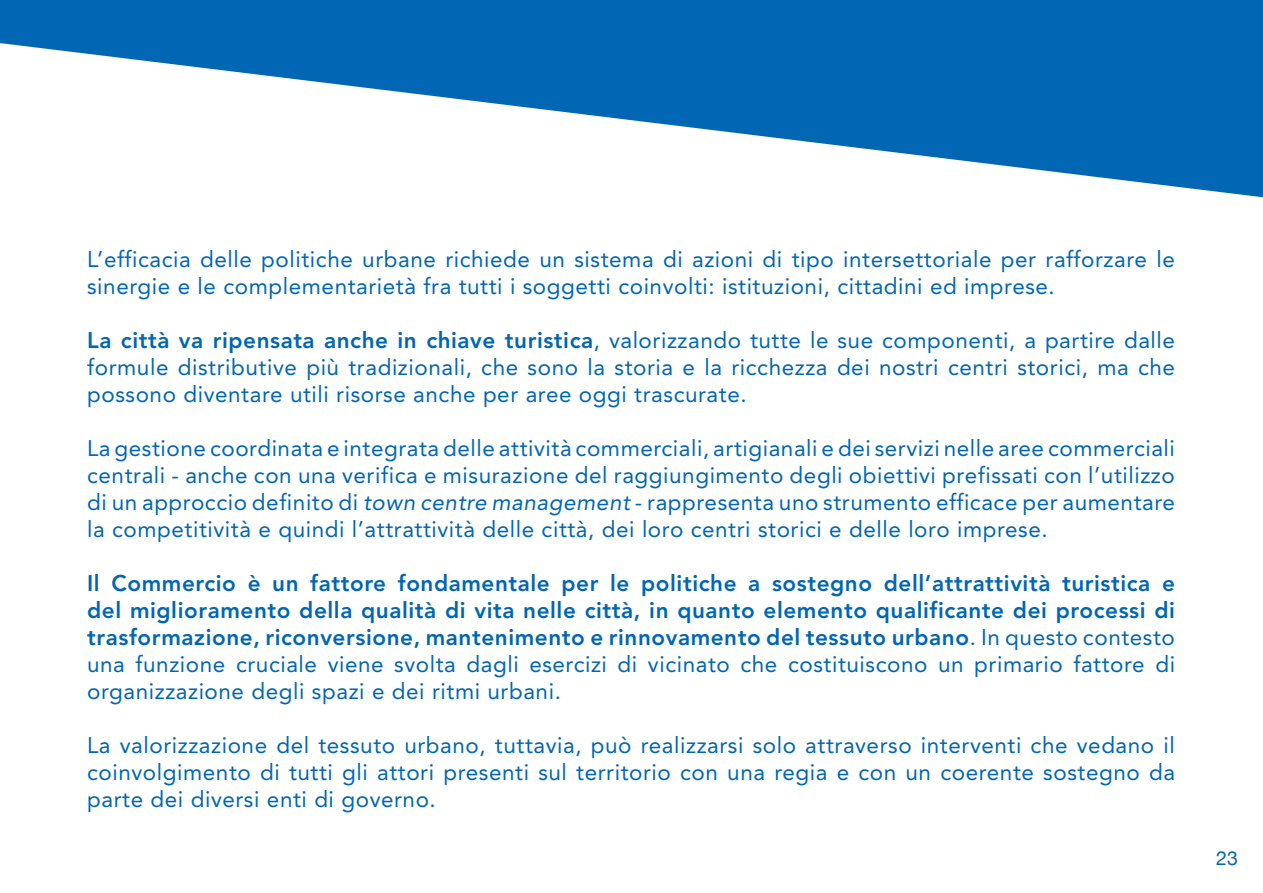
<style>
.page{position:relative;width:1263px;height:893px;background:#fff}
.page>*{position:absolute;margin:0;border:0;box-sizing:border-box;transform-origin:0 0}
.t1{font:22.5px/27px "Avenir";letter-spacing:.025em;color:#0166b3;text-align:justify}
.t2{font:800 22.5px/27px "Avenir";letter-spacing:.025em;color:#0166b3;text-align:justify}
.t3{font:19.5px "Helvetica Neue";color:#0166b3}
.s1{font-weight:800}
.s2{font-style:italic}
.s3{font-weight:400}
</style>
<div class="page">
<svg style="left:0;top:0;width:1263px;height:197px;fill:#0166b3"></svg>
<p class="t1" style="left:87px;top:246px;width:1089px">L’efficacia delle politiche urbane richiede un sistema di azioni di tipo intersettoriale per rafforzare le sinergie e le complementarietà fra tutti i soggetti coinvolti: istituzioni, cittadini ed imprese.</p>
<p class="t1" style="left:87px;top:327px;width:1089px"><span class="s1">La città va ripensata anche in chiave turistica</span>, valorizzando tutte le sue componenti, a partire dalle formule distributive più tradizionali, che sono la storia e la ricchezza dei nostri centri storici, ma che possono diventare utili risorse anche per aree oggi trascurate.</p>
<p class="t1" style="left:87px;top:435px;width:1089px">La gestione coordinata e integrata delle attività commerciali, artigianali e dei servizi nelle aree commerciali centrali - anche con una verifica e misurazione del raggiungimento degli obiettivi prefissati con l’utilizzo di un approccio definito di <span class="s2">town centre management</span> - rappresenta uno strumento efficace per aumentare la competitività e quindi l’attrattività delle città, dei loro centri storici e delle loro imprese.</p>
<p class="t2" style="left:87px;top:570px;width:1089px">Il Commercio è un fattore fondamentale per le politiche a sostegno dell’attrattività turistica e del miglioramento della qualità di vita nelle città, in quanto elemento qualificante dei processi di trasformazione, riconversione, mantenimento e rinnovamento del tessuto urbano<span class="s3">. In questo contesto una funzione cruciale viene svolta dagli esercizi di vicinato che costituiscono un primario fattore di organizzazione degli spazi e dei ritmi urbani.</span></p>
<p class="t1" style="left:87px;top:732px;width:1089px">La valorizzazione del tessuto urbano, tuttavia, può realizzarsi solo attraverso interventi che vedano il coinvolgimento di tutti gli attori presenti sul territorio con una regia e con un coerente sostegno da parte dei diversi enti di governo.</p>
<p class="t3" style="left:1216px;top:844px;width:23px">23</p>
</div>
